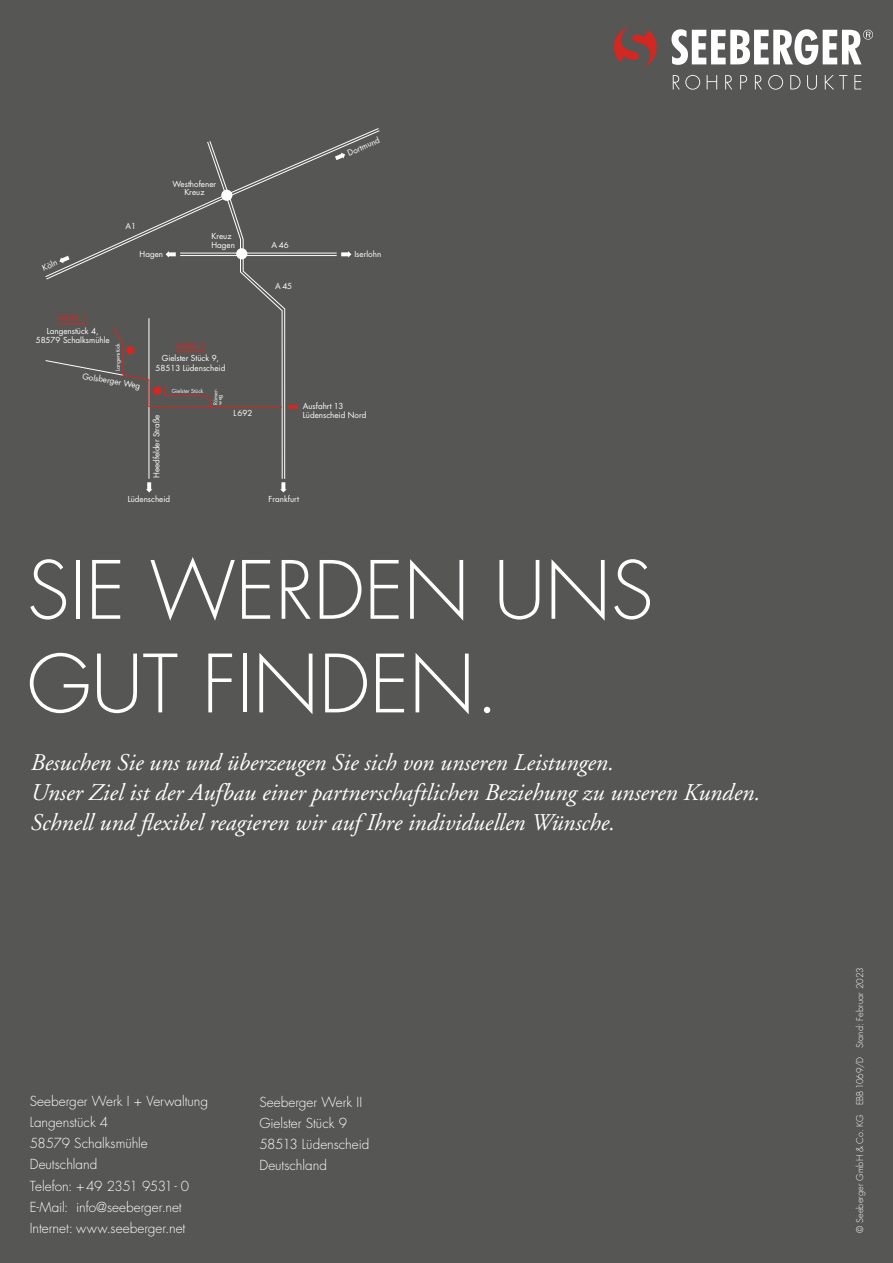
<style>
.page{position:relative;width:893px;height:1263px;background:#565655}
.page>*{position:absolute;margin:0;border:0;box-sizing:border-box;transform-origin:0 0}
.t1{font:300 78px/93.6px "Futura";color:#fff}
.t2{font:italic 24px/30px "Adobe Garamond";color:#fff}
.t3{font:300 13.5px/21px "Futura";color:#fff}
.t4{font:300 9px "Futura";letter-spacing:.015em;color:#fff}
.t5{font:8.1px/8.7px "Futura";color:#fff;text-align:center}
.t6{font:8.1px "Futura";color:#d32721}
.t7{font:5.4px/4.3px "Futura";color:#fff}
</style>
<div class="page">
<svg style="left:101px;top:128px;width:279px;height:280px"></svg>
<div style="left:236px;top:248px;width:11px;height:11px;background:#fff;border-radius:50%"></div>
<div style="left:221px;top:190px;width:11px;height:11px;background:#fff;border-radius:50%"></div>
<svg style="left:335px;top:153px;width:10px;height:7px"></svg>
<svg style="left:341px;top:251px;width:10px;height:7px"></svg>
<svg style="left:45px;top:251px;width:253px;height:241px"></svg>
<hr style="left:58px;top:323px;width:30px;height:1px;background:#d32721">
<hr style="left:175px;top:351px;width:30px;height:1px;background:#d32721">
<svg style="left:614px;top:27px;width:43px;height:40px"></svg>
<svg style="left:671px;top:29px;width:202px;height:36px"></svg>
<svg style="left:673px;top:75px;width:27px;height:15px"></svg>
<svg style="left:707px;top:75px;width:10px;height:14px"></svg>
<svg style="left:725px;top:75px;width:7px;height:14px"></svg>
<svg style="left:740px;top:75px;width:7px;height:14px"></svg>
<svg style="left:755px;top:75px;width:7px;height:14px"></svg>
<svg style="left:768px;top:75px;width:15px;height:15px"></svg>
<svg style="left:790px;top:75px;width:10px;height:14px"></svg>
<svg style="left:807px;top:75px;width:10px;height:15px"></svg>
<svg style="left:825px;top:75px;width:22px;height:14px"></svg>
<svg style="left:854px;top:75px;width:7px;height:14px"></svg>
<p class="t5" style="left:41px;top:264px;width:17px;rotate:-24deg">Köln</p>
<p class="t5" style="left:125px;top:221px;width:12px">A1</p>
<p class="t5" style="left:140px;top:249px;width:25px">Hagen</p>
<p class="t5" style="left:173px;top:179px;width:45px">Westhofener<br>Kreuz</p>
<p class="t5" style="left:211px;top:231px;width:25px;text-align:left">Kreuz<br>Hagen</p>
<p class="t5" style="left:272px;top:240px;width:19px">A46</p>
<p class="t5" style="left:275px;top:282px;width:19px">A45</p>
<p class="t5" style="left:346px;top:149px;width:36px;rotate:-24deg">Dortmund</p>
<p class="t5" style="left:354px;top:249px;width:28px">Iserlohn</p>
<p class="t6" style="left:58px;top:313px;width:31px">WERK 1</p>
<p class="t5" style="left:36px;top:326px;width:75px;line-height:9.6px">Langenstück 4,<br>58579 Schalksmühle</p>
<p class="t7" style="left:116px;top:371px;width:29px;rotate:-90deg">Langenstück</p>
<p class="t5" style="left:83px;top:371px;width:60px;rotate:10deg">Golsberger Weg</p>
<p class="t6" style="left:175px;top:340px;width:31px">WERK 2</p>
<p class="t5" style="left:156px;top:353px;width:71px;line-height:9.6px">Gielster Stück 9,<br>58513 Lüdenscheid</p>
<p class="t5" style="left:152px;top:478px;width:65px;rotate:-90deg">Heedfelder Straße</p>
<p class="t7" style="left:172px;top:389px;width:33px">Gielster Stück</p>
<p class="t7" style="left:213px;top:405px;width:17px;rotate:-90deg">Römer&shy;weg</p>
<p class="t5" style="left:303px;top:401px;width:42px">Ausfahrt 13</p>
<p class="t5" style="left:234px;top:409px;width:20px">L692</p>
<p class="t5" style="left:303px;top:410px;width:65px">Lüdenscheid Nord</p>
<p class="t5" style="left:128px;top:494px;width:44px">Lüdenscheid</p>
<p class="t5" style="left:269px;top:494px;width:32px">Frankfurt</p>
<h1 class="t1" style="left:27px;top:544px;width:628px">SIE WERDEN UNS<br>GUT FINDEN.</h1>
<h2 class="t2" style="left:30px;top:748px;width:731px">Besuchen Sie uns und überzeugen Sie sich von unseren Leistungen.<br>Unser Ziel ist der Aufbau einer partnerschaftlichen Beziehung zu unseren Kunden.<br>Schnell und flexibel reagieren wir auf Ihre individuellen Wünsche.</h2>
<h3 class="t3" style="left:30px;top:1091px;width:180px">Seeberger Werk I + Verwaltung<br>Langenstück 4<br>58579 Schalksmühle<br>Deutschland<br>Telefon: +49 2351 9531- 0<br>E-Mail: info@seeberger.net<br>Internet: www.seeberger.net</h3>
<h3 class="t3" style="left:259px;top:1091px;width:111px">Seeberger Werk II<br>Gielster Stück 9<br>58513 Lüdenscheid<br>Deutschland</h3>
<p class="t4" style="left:854px;top:1233px;width:267px;rotate:-90deg">© Seeberger GmbH &amp; Co. KG EBB1069/D Stand: Februar 2023</p>
</div>
